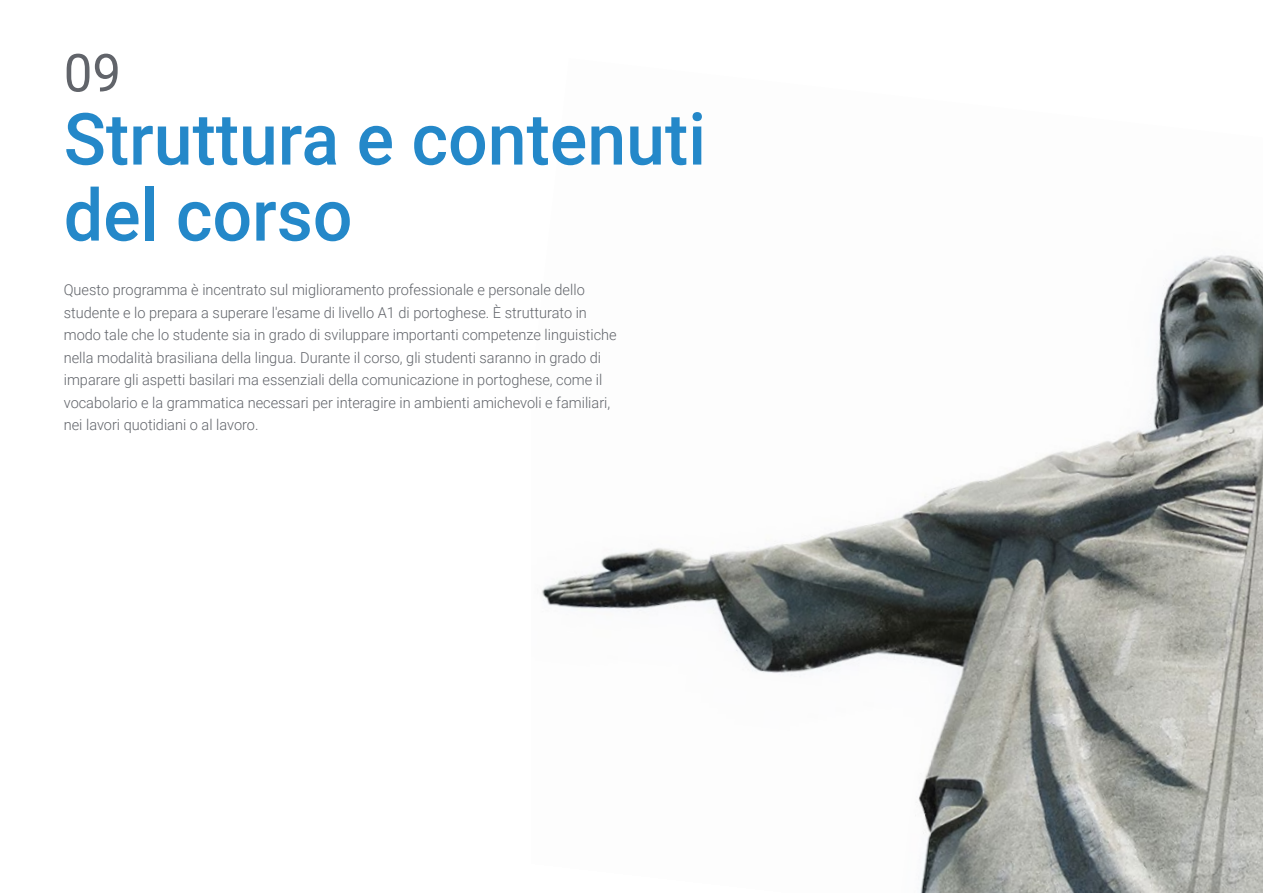
<style>
.page{position:relative;width:1263px;height:893px;background:#fff}
.page>*{position:absolute;margin:0;border:0;box-sizing:border-box;transform-origin:0 0}
.t1{font:500 72px/76.1px "Roboto";color:#2488c9}
.t2{font:52.5px "Roboto";color:#61646a}
.t3{font:300 15px/22.5px "Roboto";color:#61646a}
</style>
<div class="page">
<img style="left:541px;top:255px;width:722px;height:638px">
<h2 class="t2" style="left:64px;top:36px;width:59px">09</h2>
<h1 class="t1" style="left:64px;top:98px;width:644px">Struttura e contenuti del corso</h1>
<p class="t3" style="left:64px;top:278px;width:554px">Questo programma è incentrato sul miglioramento professionale e personale dello studente e lo prepara a superare l'esame di livello A1 di portoghese. È strutturato in modo tale che lo studente sia in grado di sviluppare importanti competenze linguistiche nella modalità brasiliana della lingua. Durante il corso, gli studenti saranno in grado di imparare gli aspetti basilari ma essenziali della comunicazione in portoghese, come il vocabolario e la grammatica necessari per interagire in ambienti amichevoli e familiari, nei lavori quotidiani o al lavoro.</p>
</div>
